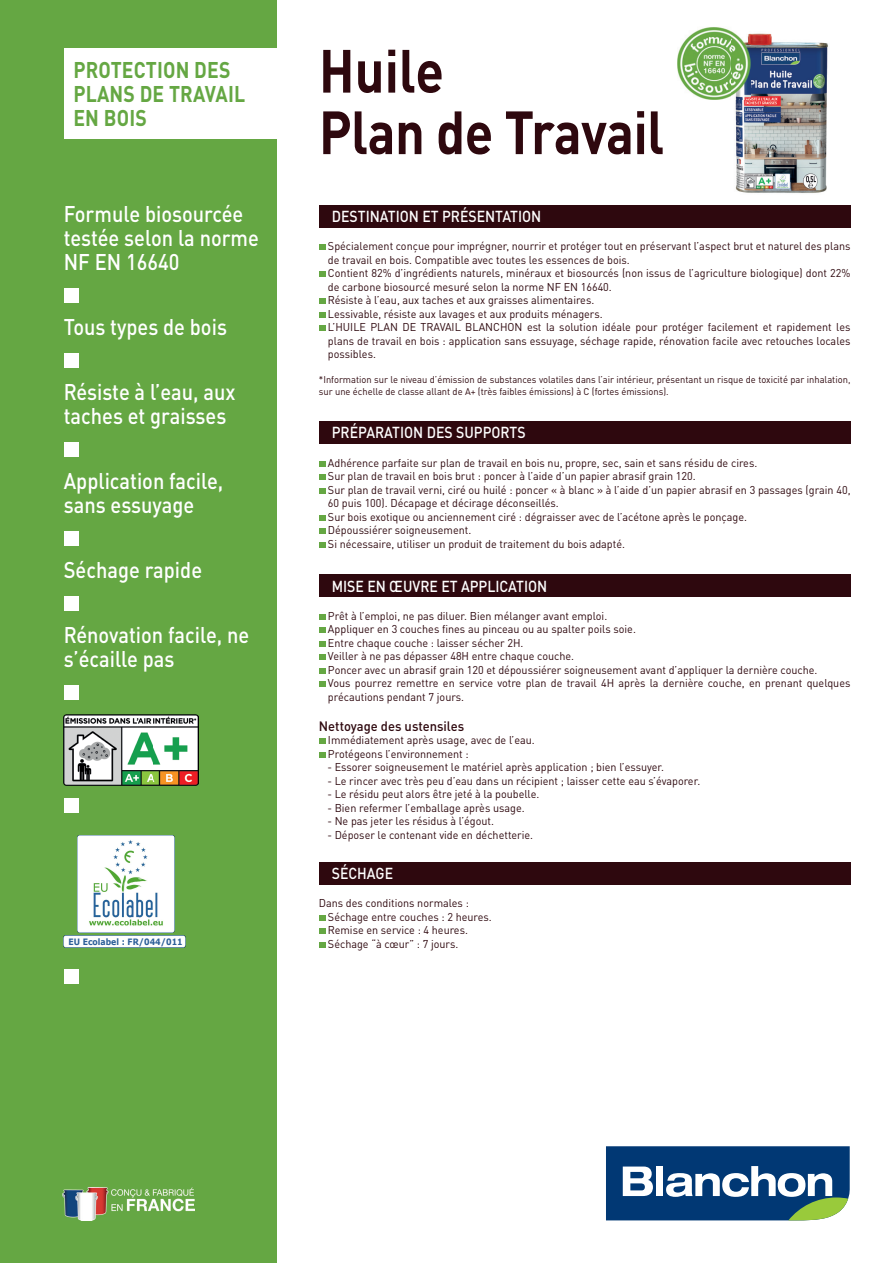
<style>
.page{position:relative;width:893px;height:1263px;background:#fff}
.page>*{position:absolute;margin:0;border:0;box-sizing:border-box;transform-origin:0 0}
.t1{font:700 60px/61.5px "DINOT";letter-spacing:-.01em;color:#2e080e;scale:.87 1}
.t2{font:500 22.5px/24px "DINOT";color:#fff;scale:.89 1}
.t3{font:700 22.5px/24px "DINOT";letter-spacing:.01em;color:#65a743;scale:.86 1}
.t4{font:500 15.75px "DINOT";color:#fff;scale:.89 1}
.t5{font:500 13.5px "DINOT";color:#2e080e;scale:.96 1}
.t6{font:11.25px/13.5px "DINOT";color:#2e080e;scale:.96 1}
.t7{font:9.75px/11.7px "DINOT";color:#2e080e;scale:.96 1}
.t8{font:700 8.7px "Verdana";color:#2a5d98;scale:.89 1}
</style>
<div class="page">
<img style="left:750px;top:33px;width:78px;height:40px">
<img style="left:735px;top:73px;width:93px;height:120px">
<div style="left:0;top:0;width:276px;height:1263px;background:#65a743"></div>
<div style="left:319px;top:205px;width:531px;height:22px;background:#2e080e"></div>
<div style="left:319px;top:421px;width:531px;height:23px;background:#2e080e"></div>
<div style="left:319px;top:861px;width:531px;height:23px;background:#2e080e"></div>
<div style="left:319px;top:574px;width:531px;height:23px;background:#2e080e"></div>
<svg style="left:319px;top:244px;width:6px;height:6px"></svg>
<svg style="left:319px;top:271px;width:6px;height:6px"></svg>
<svg style="left:319px;top:298px;width:6px;height:6px"></svg>
<svg style="left:319px;top:312px;width:6px;height:6px"></svg>
<svg style="left:319px;top:325px;width:6px;height:6px"></svg>
<svg style="left:319px;top:461px;width:6px;height:6px"></svg>
<svg style="left:319px;top:474px;width:6px;height:6px"></svg>
<svg style="left:319px;top:488px;width:6px;height:6px"></svg>
<svg style="left:319px;top:515px;width:6px;height:6px"></svg>
<svg style="left:319px;top:528px;width:6px;height:6px"></svg>
<svg style="left:319px;top:542px;width:6px;height:6px"></svg>
<svg style="left:319px;top:915px;width:6px;height:6px"></svg>
<svg style="left:319px;top:928px;width:6px;height:6px"></svg>
<svg style="left:319px;top:942px;width:6px;height:6px"></svg>
<svg style="left:319px;top:614px;width:6px;height:6px"></svg>
<svg style="left:319px;top:627px;width:6px;height:6px"></svg>
<svg style="left:319px;top:641px;width:6px;height:6px"></svg>
<svg style="left:319px;top:654px;width:6px;height:6px"></svg>
<svg style="left:319px;top:668px;width:6px;height:6px"></svg>
<svg style="left:319px;top:681px;width:6px;height:6px"></svg>
<svg style="left:319px;top:738px;width:6px;height:6px"></svg>
<svg style="left:319px;top:752px;width:6px;height:6px"></svg>
<div style="left:64px;top:288px;width:15px;height:15px;background:#fff"></div>
<div style="left:64px;top:353px;width:15px;height:15px;background:#fff"></div>
<div style="left:64px;top:442px;width:15px;height:15px;background:#fff"></div>
<div style="left:64px;top:531px;width:15px;height:15px;background:#fff"></div>
<div style="left:64px;top:596px;width:15px;height:15px;background:#fff"></div>
<div style="left:64px;top:685px;width:15px;height:15px;background:#fff"></div>
<div style="left:64px;top:798px;width:15px;height:15px;background:#fff"></div>
<div style="left:64px;top:969px;width:15px;height:15px;background:#fff"></div>
<svg style="left:606px;top:1146px;width:244px;height:74px"></svg>
<div style="left:64px;top:48px;width:217px;height:90px;background:#fff"></div>
<img style="left:64px;top:715px;width:134px;height:70px">
<img style="left:63px;top:1187px;width:131px;height:33px">
<img style="left:677px;top:27px;width:56px;height:73px">
<img style="left:732px;top:32px;width:18px;height:68px">
<img style="left:64px;top:935px;width:122px;height:12px">
<img style="left:77px;top:835px;width:97px;height:97px">
<h2 class="t3" style="left:73px;top:57px;width:201px">PROTECTION DES<br>PLANS DE TRAVAIL<br>EN BOIS</h2>
<h2 class="t2" style="left:64px;top:202px;width:221px">Formule biosourcée testée selon la norme<br>NF EN 16640</h2>
<h2 class="t2" style="left:64px;top:315px;width:185px">Tous types de bois</h2>
<h2 class="t2" style="left:64px;top:380px;width:194px">Résiste à l’eau, aux taches et graisses</h2>
<h2 class="t2" style="left:64px;top:469px;width:181px">Application facile, sans essuyage</h2>
<h2 class="t2" style="left:64px;top:558px;width:157px">Séchage rapide</h2>
<h2 class="t2" style="left:64px;top:623px;width:210px">Rénovation facile, ne s’écaille pas</h2>
<p class="t8" style="left:68px;top:935px;width:130px">EU Ecolabel : FR/044/011</p>
<h1 class="t1" style="left:319px;top:38px;width:398px">Huile<br>Plan de Travail</h1>
<h3 class="t4" style="left:332px;top:206px;width:237px">DESTINATION ET PRÉSENTATION</h3>
<p class="t6" style="left:328px;top:239px;width:546px">Spécialement conçue pour imprégner, nourrir et protéger tout en préservant l’aspect brut et naturel des plans de travail en bois. Compatible avec toutes les essences de bois.<br>Contient 82% d’ingrédients naturels, minéraux et biosourcés (non issus de l’agriculture biologique) dont 22% de carbone biosourcé mesuré selon la norme NF EN 16640.<br>Résiste à l’eau, aux taches et aux graisses alimentaires.<br>Lessivable, résiste aux lavages et aux produits ménagers.<br>L’HUILE PLAN DE TRAVAIL BLANCHON est la solution idéale pour protéger facilement et rapidement les plans de travail en bois : application sans essuyage, séchage rapide, rénovation facile avec retouches locales possibles.</p>
<p class="t7" style="left:319px;top:374px;width:555px">*Information sur le niveau d’émission de substances volatiles dans l’air intérieur, présentant un risque de toxicité par inhalation, sur une échelle de classe allant de A+ (très faibles émissions) à C (fortes émissions).</p>
<h3 class="t4" style="left:332px;top:423px;width:219px">PRÉPARATION DES SUPPORTS</h3>
<p class="t6" style="left:328px;top:456px;width:546px">Adhérence parfaite sur plan de travail en bois nu, propre, sec, sain et sans résidu de cires.<br>Sur plan de travail en bois brut : poncer à l’aide d’un papier abrasif grain 120.<br>Sur plan de travail verni, ciré ou huilé : poncer « à blanc » à l’aide d’un papier abrasif en 3 passages (grain 40, 60 puis 100). Décapage et décirage déconseillés.<br>Sur bois exotique ou anciennement ciré : dégraisser avec de l’acétone après le ponçage.<br>Dépoussiérer soigneusement.<br>Si nécessaire, utiliser un produit de traitement du bois adapté.</p>
<h3 class="t4" style="left:332px;top:576px;width:244px">MISE EN ŒUVRE ET APPLICATION</h3>
<p class="t6" style="left:328px;top:609px;width:546px">Prêt à l’emploi, ne pas diluer. Bien mélanger avant emploi.<br>Appliquer en 3 couches fines au pinceau ou au spalter poils soie.<br>Entre chaque couche : laisser sécher 2H.<br>Veiller à ne pas dépasser 48H entre chaque couche.<br>Poncer avec un abrasif grain 120 et dépoussiérer soigneusement avant d’appliquer la dernière couche.<br>Vous pourrez remettre en service votre plan de travail 4H après la dernière couche, en prenant quelques précautions pendant 7 jours.</p>
<p class="t5" style="left:319px;top:717px;width:153px">Nettoyage des ustensiles</p>
<p class="t6" style="left:328px;top:733px;width:217px">Immédiatement après usage, avec de l’eau.<br>Protégeons l’environnement :</p>
<p class="t6" style="left:327px;top:760px;width:352px">- Essorer soigneusement le matériel après application ; bien l’essuyer.</p>
<p class="t6" style="left:327px;top:774px;width:390px">- Le rincer avec très peu d’eau dans un récipient ; laisser cette eau s’évaporer.</p>
<p class="t6" style="left:327px;top:787px;width:222px">- Le résidu peut alors être jeté à la poubelle.</p>
<p class="t6" style="left:327px;top:801px;width:207px">- Bien refermer l’emballage après usage.</p>
<p class="t6" style="left:327px;top:814px;width:175px">- Ne pas jeter les résidus à l’égout.</p>
<p class="t6" style="left:327px;top:828px;width:216px">- Déposer le contenant vide en déchetterie.</p>
<h3 class="t4" style="left:332px;top:863px;width:70px">SÉCHAGE</h3>
<p class="t6" style="left:328px;top:896px;width:172px;text-indent:-9px">Dans des conditions normales :<br>Séchage entre couches : 2 heures.<br>Remise en service : 4 heures.<br>Séchage “à cœur” : 7 jours.</p>
</div>
